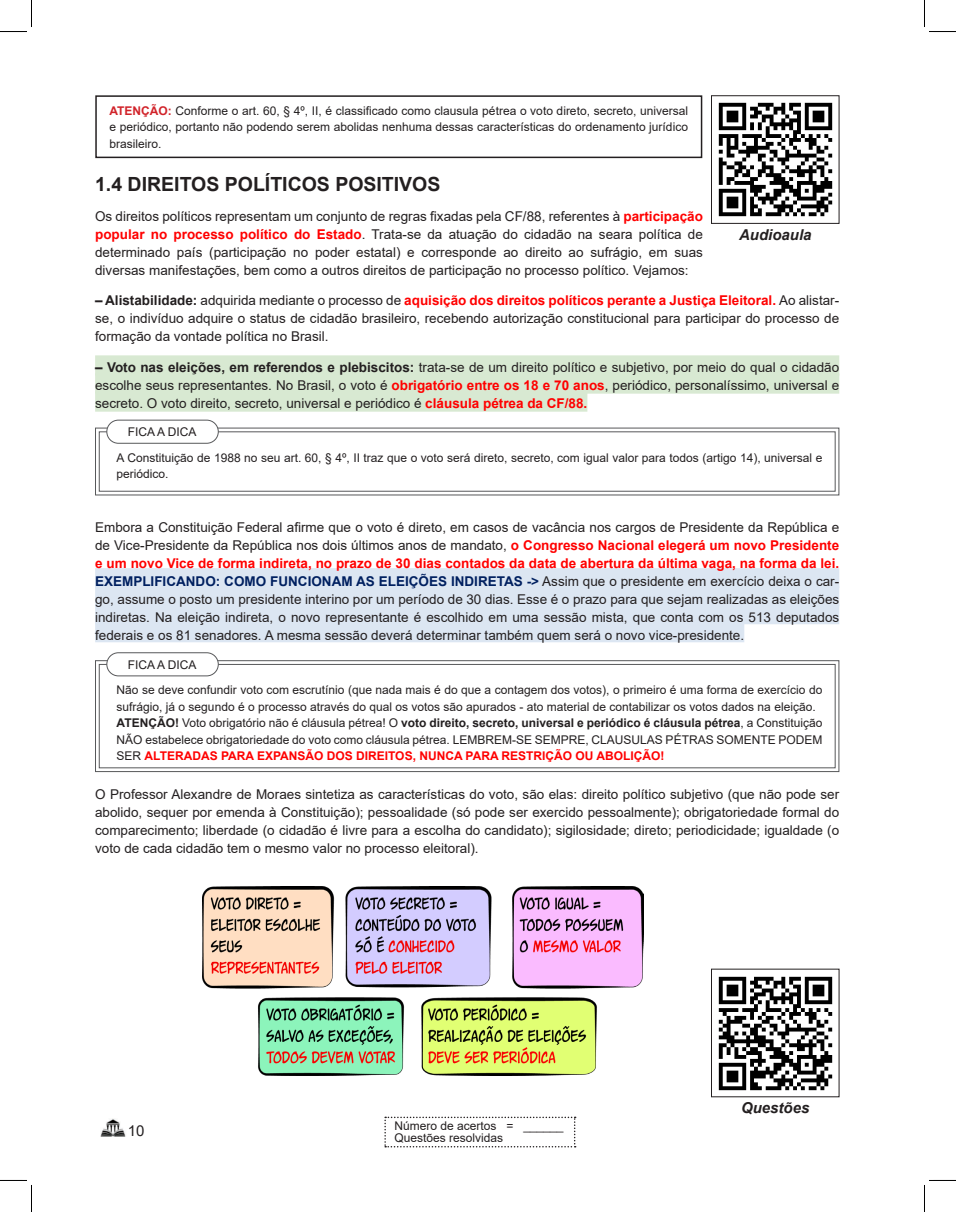
<style>
.page{position:relative;width:956px;height:1212px;background:#fff}
.page>*{position:absolute;margin:0;border:0;box-sizing:border-box;transform-origin:0 0}
.SUBTITULO_X_X{font:700 19.5px "Arial";color:#231f20}
.t1{font:italic 700 15px "Arial";color:#231f20}
.t2{font:15px "Arial";color:#231f20}
.Texto{font:13.5px/18px "Arial";color:#231f20;text-align:justify}
.Verde{font:13.5px/18px "Arial";color:#231f20;text-align:justify}
.FICA_DICA{font:12px/16.5px "Arial";color:#231f20}
.Quadros{font:12px/16.5px "Arial";color:#231f20;text-align:justify}
.s1{font-weight:700;color:#d1232a}
.s2{font-weight:700;color:#f00}
.s3{font-weight:700}
.s4{font-weight:700;color:#002060}
</style>
<div class="page">
<img style="left:100px;top:1118px;width:26px;height:19px">
<svg style="left:384px;top:1116px;width:192px;height:31px"></svg>
<div style="left:95px;top:355px;width:744px;height:20px;background:#d8e9d2"></div>
<div style="left:95px;top:373px;width:744px;height:20px;background:#d8e9d2"></div>
<div style="left:95px;top:391px;width:492px;height:20px;background:#d8e9d2"></div>
<div style="left:95px;top:568px;width:744px;height:20px;background:#dce6f2"></div>
<div style="left:95px;top:586px;width:744px;height:20px;background:#dce6f2"></div>
<div style="left:95px;top:604px;width:744px;height:20px;background:#dce6f2"></div>
<div style="left:95px;top:622px;width:649px;height:20px;background:#dce6f2"></div>
<img style="left:718px;top:976px;width:115px;height:115px">
<img style="left:718px;top:102px;width:115px;height:115px">
<div style="left:711px;top:95px;width:128px;height:129px;border:1px solid #231f20"></div>
<svg style="left:95px;top:427px;width:745px;height:68px"></svg>
<div style="left:99px;top:431px;width:736px;height:60px;border:1px solid #57585a"></div>
<div style="left:107px;top:420px;width:111px;height:23px;background:#fff;border-radius:12px"></div>
<div style="left:106px;top:419px;width:113px;height:24px;border:1px solid #57585a;border-radius:12px"></div>
<svg style="left:95px;top:660px;width:745px;height:112px"></svg>
<div style="left:99px;top:664px;width:736px;height:104px;border:1px solid #57585a"></div>
<div style="left:107px;top:652px;width:111px;height:23px;background:#fff;border-radius:12px"></div>
<div style="left:106px;top:652px;width:113px;height:24px;border:1px solid #57585a;border-radius:12px"></div>
<img style="left:202px;top:886px;width:441px;height:189px">
<div style="left:95px;top:95px;width:607px;height:63px;border:2px solid #231f20"></div>
<svg style="left:0;top:0;width:32px;height:32px"></svg>
<svg style="left:0;top:1179px;width:32px;height:32px"></svg>
<svg style="left:924px;top:0;width:32px;height:32px"></svg>
<svg style="left:924px;top:1179px;width:32px;height:32px"></svg>
<p class="Quadros" style="left:110px;top:102px;width:580px"><span class="s1">ATENÇÃO:</span> Conforme o art. 60, § 4º, II, é classificado como clausula pétrea o voto direto, secreto, universal e periódico, portanto não podendo serem abolidas nenhuma dessas características do ordenamento jurídico brasileiro.</p>
<p class="SUBTITULO_X_X" style="left:95px;top:170px;width:347px">1.4 DIREITOS POLÍTICOS POSITIVOS</p>
<p class="Texto" style="left:95px;top:207px;width:609px">Os direitos políticos representam um conjunto de regras fixadas pela CF/88, referentes à <span class="s2">participação popular no processo político do Estado</span>. Trata-se da atuação do cidadão na seara política de determinado país (participação no poder estatal) e corresponde ao direito ao sufrágio, em suas diversas manifestações, bem como a outros direitos de participação no processo político. Vejamos:</p>
<p class="Texto" style="left:95px;top:291px;width:746px"><span class="s3">– Alistabilidade:</span> adquirida mediante o processo de <span class="s2">aquisição dos direitos políticos perante a Justiça Eleitoral.</span> Ao alistar&shy;se, o indivíduo adquire o status de cidadão brasileiro, recebendo autorização constitucional para participar do processo de formação da vontade política no Brasil.</p>
<p class="Verde" style="left:95px;top:357px;width:746px"><span class="s3">– Voto nas eleições, em referendos e plebiscitos:</span> trata-se de um direito político e subjetivo, por meio do qual o cidadão escolhe seus representantes. No Brasil, o voto é <span class="s2">obrigatório entre os 18 e 70 anos</span>, periódico, personalíssimo, universal e secreto. O voto direito, secreto, universal e periódico é <span class="s2">cláusula pétrea da CF/88.</span></p>
<p class="t1" style="left:739px;top:225px;width:74px">Audioaula</p>
<p class="FICA_DICA" style="left:128px;top:423px;width:70px">FICA A DICA</p>
<p class="FICA_DICA" style="left:117px;top:449px;width:707px">A Constituição de 1988 no seu art. 60, § 4º, II traz que o voto será direto, secreto, com igual valor para todos (artigo 14), universal e periódico.</p>
<p class="Texto" style="left:95px;top:517px;width:746px">Embora a Constituição Federal afirme que o voto é direto, em casos de vacância nos cargos de Presidente da República e de Vice-Presidente da República nos dois últimos anos de mandato, <span class="s2">o Congresso Nacional elegerá um novo Presidente e um novo Vice de forma indireta, no prazo de 30 dias contados da data de abertura da última vaga, na forma da lei.<br></span><span class="s4">EXEMPLIFICANDO: COMO FUNCIONAM AS ELEIÇÕES INDIRETAS -&gt;</span> Assim que o presidente em exercício deixa o car&shy;go, assume o posto um presidente interino por um período de 30 dias. Esse é o prazo para que sejam realizadas as eleições indiretas. Na eleição indireta, o novo representante é escolhido em uma sessão mista, que conta com os 513 deputados federais e os 81 senadores. A mesma sessão deverá determinar também quem será o novo vice-presidente.</p>
<p class="FICA_DICA" style="left:128px;top:656px;width:70px">FICA A DICA</p>
<p class="FICA_DICA" style="left:117px;top:681px;width:707px">Não se deve confundir voto com escrutínio (que nada mais é do que a contagem dos votos), o primeiro é uma forma de exercício do sufrágio, já o segundo é o processo através do qual os votos são apurados - ato material de contabilizar os votos dados na eleição.</p>
<p class="FICA_DICA" style="left:117px;top:714px;width:707px;text-align:justify"><span class="s3">ATENÇÃO!</span> Voto obrigatório não é cláusula pétrea! O <span class="s3">voto direito, secreto, universal e periódico é cláusula pétrea</span>, a Constituição NÃO estabelece obrigatoriedade do voto como cláusula pétrea. LEMBREM-SE SEMPRE, CLAUSULAS PÉTRAS SOMENTE PODEM SER <span class="s2">ALTERADAS PARA EXPANSÃO DOS DIREITOS, NUNCA PARA RESTRIÇÃO OU ABOLIÇÃO!</span></p>
<p class="Texto" style="left:95px;top:784px;width:746px">O Professor Alexandre de Moraes sintetiza as características do voto, são elas: direito político subjetivo (que não pode ser abolido, sequer por emenda à Constituição); pessoalidade (só pode ser exercido pessoalmente); obrigatoriedade formal do comparecimento; liberdade (o cidadão é livre para a escolha do candidato); sigilosidade; direto; periodicidade; igualdade (o voto de cada cidadão tem o mesmo valor no processo eleitoral).</p>
<p class="t2" style="left:128px;top:1120px;width:18px">10</p>
<p class="FICA_DICA" style="left:394px;top:1119px;width:171px;line-height:12px">Número de acertos = ______<br>Questões resolvidas</p>
<p class="t1" style="left:741px;top:1096px;width:70px">Questões</p>
</div>
